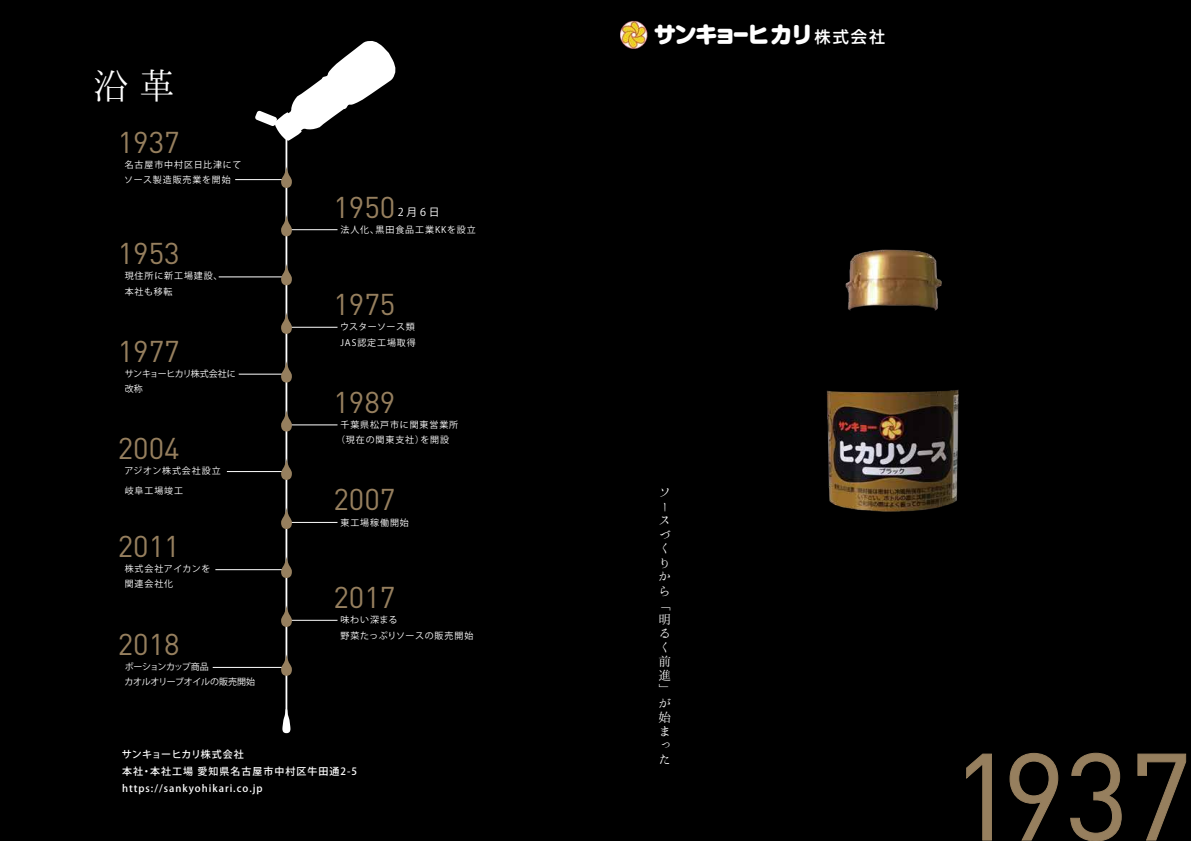
<style>
.page{position:relative;width:1191px;height:841px;background:#000}
.page>*{position:absolute;margin:0;border:0;box-sizing:border-box;transform-origin:0 0}
.t1{font:120.8px "DIN";color:#967f5e}
.t2{font:39.6px "Hannari Mincho";color:#fff}
.t3{font:29.7px "DIN";color:#967f5e}
.t4{font:900 22.4px "Shin M Go Pro";letter-spacing:-.08em;color:#fff}
.t5{font:14px/14px "Hannari Mincho";color:#fff}
.t6{font:10.8px "Koz Go Pr 6 N";color:#fff}
.t7{font:500 10px/17px "Koz Go Pr 6 N";letter-spacing:.1em;color:#fff}
.t8{font:9px/15.3px "Koz Go Pr 6 N";letter-spacing:.1em;color:#fff}
.t9{font:9px/15.3px "Koz Go Pr 6 N";letter-spacing:-.04em;color:#fff}
.t10{font:9px/15.3px "Koz Go Pr 6 N";letter-spacing:-.03em;color:#fff}
.s1{font-weight:500;font-size:16.3px}
</style>
<div class="page">
<img style="left:826px;top:249px;width:233px;height:533px">
<svg style="left:965px;top:753px;width:27px;height:88px"></svg>
<svg style="left:1009px;top:752px;width:49px;height:89px"></svg>
<svg style="left:1070px;top:752px;width:52px;height:89px"></svg>
<svg style="left:1137px;top:753px;width:50px;height:88px"></svg>
<img style="left:620px;top:20px;width:28px;height:29px">
<hr style="left:285px;top:133px;width:2px;height:585px;background:#fff">
<svg style="left:255px;top:41px;width:141px;height:100px"></svg>
<svg style="left:282px;top:708px;width:8px;height:25px"></svg>
<hr style="left:235px;top:179px;width:50px;height:1px;background:#fff">
<hr style="left:219px;top:277px;width:66px;height:1px;background:#fff">
<hr style="left:287px;top:229px;width:50px;height:1px;background:#fff">
<svg style="left:281px;top:167px;width:11px;height:21px"></svg>
<svg style="left:281px;top:264px;width:11px;height:21px"></svg>
<hr style="left:239px;top:374px;width:46px;height:1px;background:#fff">
<svg style="left:281px;top:361px;width:11px;height:21px"></svg>
<hr style="left:227px;top:471px;width:58px;height:1px;background:#fff">
<svg style="left:281px;top:459px;width:11px;height:21px"></svg>
<hr style="left:215px;top:569px;width:70px;height:1px;background:#fff">
<svg style="left:281px;top:557px;width:11px;height:21px"></svg>
<hr style="left:213px;top:667px;width:72px;height:1px;background:#fff">
<svg style="left:281px;top:654px;width:11px;height:22px"></svg>
<svg style="left:281px;top:215px;width:11px;height:21px"></svg>
<hr style="left:287px;top:327px;width:50px;height:1px;background:#fff">
<svg style="left:281px;top:313px;width:11px;height:21px"></svg>
<hr style="left:287px;top:425px;width:50px;height:1px;background:#fff">
<svg style="left:281px;top:410px;width:11px;height:21px"></svg>
<hr style="left:287px;top:522px;width:50px;height:1px;background:#fff">
<svg style="left:281px;top:508px;width:11px;height:21px"></svg>
<hr style="left:287px;top:620px;width:50px;height:1px;background:#fff">
<svg style="left:281px;top:606px;width:11px;height:21px"></svg>
<h2 class="t2" style="left:93px;top:64px;width:87px">沿革</h2>
<h3 class="t3" style="left:118px;top:124px;width:64px">1937</h3>
<p class="t8" style="left:124px;top:157px;width:119px">名古屋市中村区日比津にてソース製造販売業を開始</p>
<h3 class="t3" style="left:118px;top:235px;width:64px">1953</h3>
<p class="t8" style="left:125px;top:269px;width:99px">現住所に新工場建設、本社も移転</p>
<h3 class="t3" style="left:118px;top:332px;width:64px">1977</h3>
<p class="t10" style="left:125px;top:366px;width:113px">サンキョーヒカリ株式会社に改称</p>
<h3 class="t3" style="left:118px;top:430px;width:64px">2004</h3>
<p class="t8" style="left:124px;top:464px;width:98px">アジオン株式会社設立</p>
<p class="t8" style="left:125px;top:484px;width:60px">岐阜工場竣工</p>
<h3 class="t3" style="left:118px;top:528px;width:64px">2011</h3>
<p class="t8" style="left:125px;top:561px;width:87px">株式会社アイカンを関連会社化</p>
<h3 class="t3" style="left:118px;top:625px;width:64px">2018</h3>
<p class="t9" style="left:124px;top:659px;width:132px">ポーションカップ商品<br>カオルオリーブオイルの販売開始</p>
<h3 class="t3" style="left:333px;top:188px;width:64px">1950</h3>
<p class="t6" style="left:398px;top:206px;width:43px">2月6日</p>
<p class="t8" style="left:340px;top:222px;width:137px">法人化、黒田食品工業KKを設立</p>
<h3 class="t3" style="left:333px;top:286px;width:64px">1975</h3>
<p class="t8" style="left:340px;top:319px;width:77px">ウスターソース類<br>JAS認定工場取得</p>
<h3 class="t3" style="left:333px;top:384px;width:64px">1989</h3>
<p class="t8" style="left:336px;top:417px;width:134px;text-indent:4px">千葉県松戸市に関東営業所（現在の関東支社）を開設　　</p>
<h3 class="t3" style="left:333px;top:481px;width:64px">2007</h3>
<p class="t8" style="left:340px;top:515px;width:70px">東工場稼働開始</p>
<h3 class="t3" style="left:333px;top:579px;width:64px">2017</h3>
<p class="t8" style="left:340px;top:612px;width:134px">味わい深まる<br>野菜たっぷりソースの販売開始</p>
<p class="t7" style="left:122px;top:746px;width:237px">サンキョーヒカリ株式会社<br>本社・本社工場 愛知県名古屋市中村区牛田通2-5 https://sankyohikari.co.jp</p>
<h3 class="t4" style="left:654px;top:17px;width:233px">サンキョーヒカリ<span class="s1">株式会社</span></h3>
<h3 class="t5" style="left:658px;top:485px;width:14px">ソースづくりから「明るく前進」が始まった</h3>
<h1 class="t1" style="left:951px;top:721px;width:242px">1937</h1>
</div>
